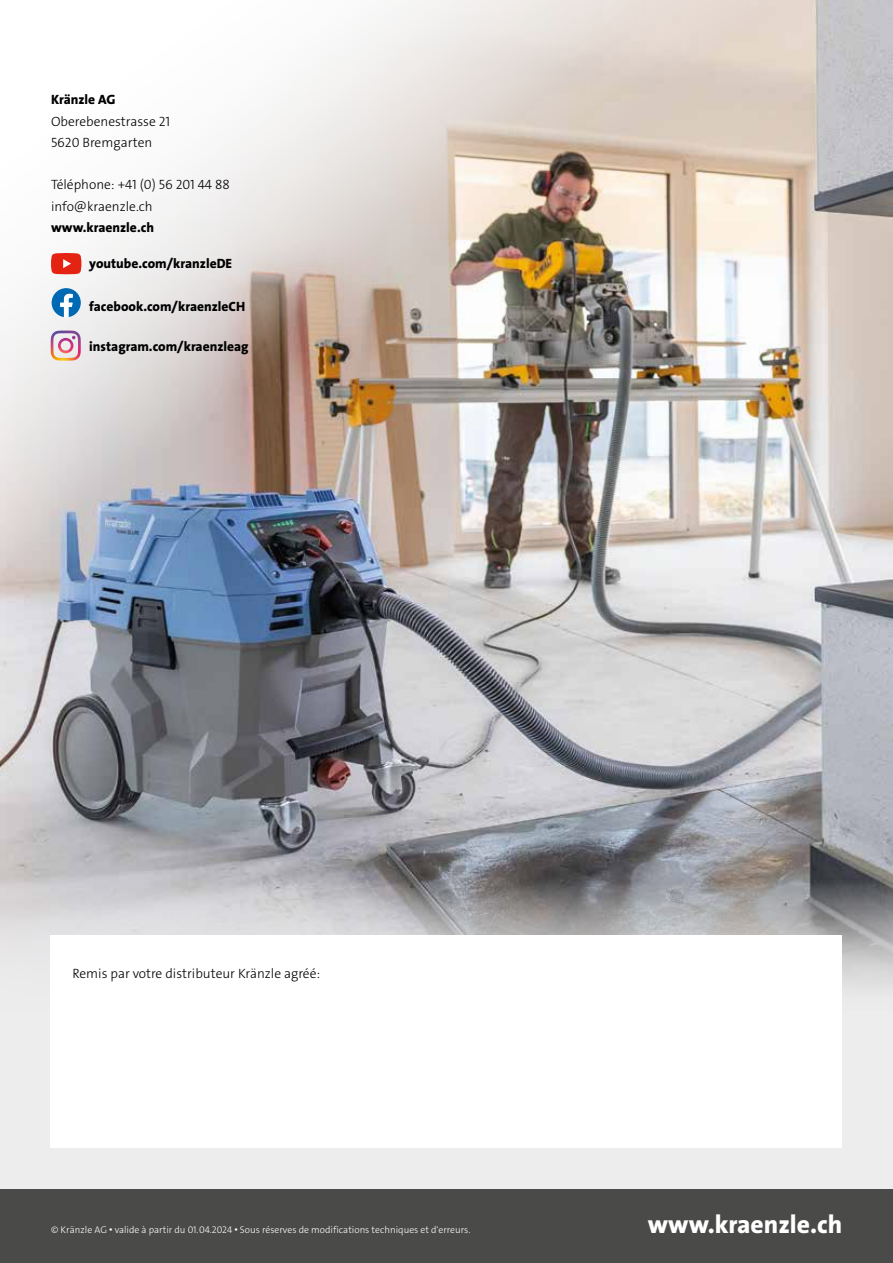
<style>
.page{position:relative;width:893px;height:1263px;background:#fff}
.page>*{position:absolute;margin:0;border:0;box-sizing:border-box;transform-origin:0 0}
.t1{font:25.5px "The Sans LP8 Ex Bld";color:#fff}
.t2{font:13.5px/21.3px "The Sans LP3 Lig";color:#000}
.t3{font:13.5px "The Sans LP8 Ex Bld";color:#000}
.t4{font:9.75px "The Sans LP3 Lig";color:#fff}
.s1{font-family:"Arial"}
</style>
<div class="page">
<div style="left:0;top:0;width:893px;height:1233px;background:#ededed"></div>
<img style="left:0;top:0;width:893px;height:1020px">
<div style="left:0;top:1189px;width:893px;height:74px;background:#4a4a49"></div>
<div style="left:51px;top:935px;width:791px;height:213px;background:#fff"></div>
<svg style="left:51px;top:253px;width:30px;height:21px"></svg>
<svg style="left:52px;top:288px;width:29px;height:29px"></svg>
<img style="left:51px;top:331px;width:30px;height:30px">
<p class="t3" style="left:51px;top:91px;width:66px">Kränzle AG</p>
<p class="t2" style="left:51px;top:110px;width:121px">Oberebenestrasse 21<br>5620 Bremgarten</p>
<p class="t2" style="left:51px;top:174px;width:180px">Téléphone: +41 (0) 56 201 44 88 info@kraenzle.ch</p>
<p class="t3" style="left:51px;top:219px;width:105px">www.kraenzle.ch</p>
<p class="t3" style="left:89px;top:255px;width:144px">youtube.com/kranzleDE</p>
<p class="t3" style="left:89px;top:298px;width:157px">facebook.com/kraenzleCH</p>
<p class="t3" style="left:89px;top:337px;width:161px">instagram.com/kraenzleag</p>
<p class="t2" style="left:73px;top:962px;width:249px">Remis par votre distributeur Kränzle agréé:</p>
<p class="t4" style="left:51px;top:1224px;width:421px">© Kränzle AG <span class="s1">•</span> valide à partir du 01.04.2024 <span class="s1">•</span> Sous réserves de modifications techniques et d'erreurs.</p>
<h1 class="t1" style="left:648px;top:1208px;width:196px">www.kraenzle.ch</h1>
</div>
